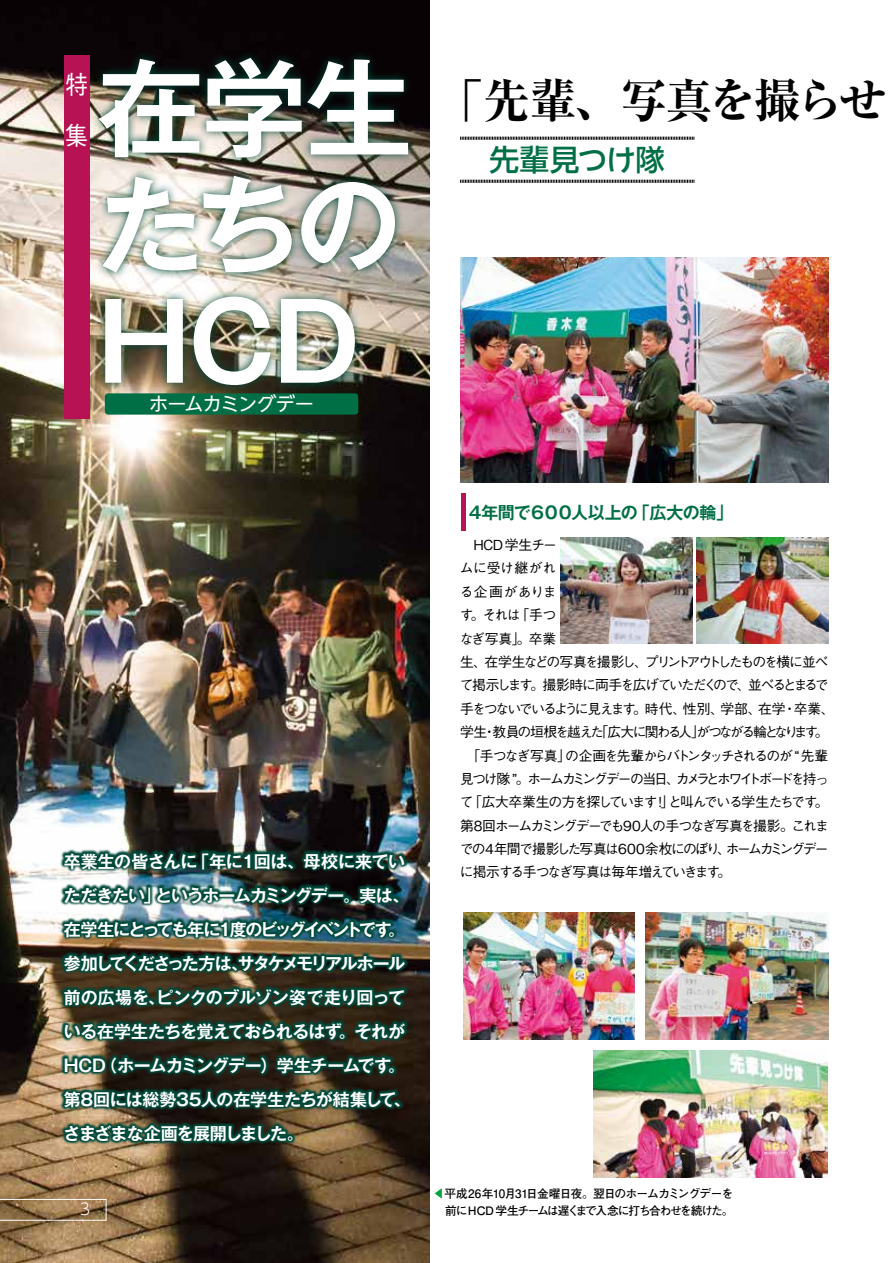
<style>
.page{position:relative;width:893px;height:1263px;background:#fff}
.page>*{position:absolute;margin:0;border:0;box-sizing:border-box;transform-origin:0 0}
.t1{font:700 106.35px/117px "Gothic MB101 Pro De";letter-spacing:-.025em;color:#fff;text-align:justify}
.t2{font:700 expanded 46.8px "Ryumin Pr 6 N";letter-spacing:-.06em;color:#000}
.t3{font:500 29.7px "UD Shin Go NT Pr 6 N";letter-spacing:-.025em;color:#006f46}
.t4{font:500 25.5px/51px "Gothic BBB Pr 6 N";color:#fff;scale:.9 1}
.t5{font:19.2px "UD Shin Go NT Pr 6 N";letter-spacing:-.04em;color:#fff}
.t6{font:700 16.95px/34px "Gothic MB101 Pro De";letter-spacing:-.05em;color:#fff}
.t7{font:700 16.95px "Gothic MB101 Pr 6 N De";letter-spacing:-.035em;color:#006f46}
.t8{font:300 15.9px "UD Shin Go NT Pr 6 N";color:#fff}
.t9{font:500 13.8px/23.4px "Gothic BBB Pr 6 N";letter-spacing:-.125em;color:#000}
.t10{font:700 11.7px "Futo Go B101 Pr 6 N";letter-spacing:-.06em;color:#000}
.t11{font:700 11.7px "Futo Go B101 Pr 6 N";letter-spacing:-.105em;color:#000}
.t12{font:700 11.7px "Futo Go B101 Pr 6 N";color:#00a53d}
</style>
<div class="page">
<img style="left:0;top:0;width:429px;height:1263px">
<div style="left:105px;top:393px;width:253px;height:22px;background:#006f46;border-radius:3px"></div>
<hr style="left:461px;top:493px;width:4px;height:37px;background:#b71253">
<img style="left:560px;top:538px;width:132px;height:106px">
<img style="left:696px;top:538px;width:132px;height:106px">
<div style="left:64px;top:55px;width:25px;height:364px;background:#b71253"></div>
<img style="left:460px;top:257px;width:368px;height:226px">
<img style="left:463px;top:912px;width:172px;height:128px">
<img style="left:645px;top:912px;width:183px;height:128px">
<img style="left:593px;top:1050px;width:234px;height:128px">
<img style="left:60px;top:849px;width:349px;height:296px">
<img style="left:91px;top:49px;width:326px;height:345px">
<svg style="left:460px;top:137px;width:235px;height:3px"></svg>
<svg style="left:460px;top:180px;width:235px;height:3px"></svg>
<svg style="left:0;top:1199px;width:106px;height:21px;background:#947752"></svg>
<h3 class="t4" style="left:65px;top:57px;width:26px">特集</h3>
<h1 class="t1" style="left:98px;top:37px;width:316px">在学生たちのHCD</h1>
<h3 class="t5" style="left:149px;top:388px;width:166px">ホームカミングデー</h3>
<h2 class="t2" style="left:437px;top:63px;width:451px">「先輩、写真を撮らせ</h2>
<h3 class="t3" style="left:490px;top:136px;width:177px">先輩見つけ隊</h3>
<p class="t6" style="left:64px;top:842px;width:349px">卒業生の皆さんに「年に１回は、母校に来ていただきたい」というホームカミングデー。実は、在学生にとっても年に１度のビッグイベントです。参加してくださった方は、サタケメモリアルホール前の広場を、ピンクのブルゾン姿で走り回っている在学生たちを覚えておられるはず。それが<br>HCD（ホームカミングデー）学生チームです。第8回には総勢35人の在学生たちが結集して、さまざまな企画を展開しました。</p>
<p class="t7" style="left:469px;top:498px;width:266px">4年間で６００人以上の「広大の輪」</p>
<p class="t9" style="left:460px;top:532px;width:376px">　HCD学生チー<br>ムに受け継がれ<br>る企画がありま<br>す。それは「手つ<br>なぎ写真」。卒業<br>生、在学生などの写真を撮影し、プリントアウトしたものを横に並べて掲示します。撮影時に両手を広げていただくので、並べるとまるで手をつないでいるように見えます。時代、性別、学部、在学・卒業、学生・教員の垣根を越えた「広大に関わる人」がつながる輪となります。　「手つなぎ写真」の企画を先輩からバトンタッチされるのが “ 先輩見つけ隊 ”。ホームカミングデーの当日、カメラとホワイトボードを持って「広大卒業生の方を探しています !」と叫んでいる学生たちです。第8回ホームカミングデーでも90人の手つなぎ写真を撮影。これまでの4年間で撮影した写真は600余枚にのぼり、ホームカミングデーに掲示する手つなぎ写真は毎年増えていきます。</p>
<p class="t12" style="left:445px;top:1203px;width:13px;rotate:-180deg">▶</p>
<p class="t10" style="left:444px;top:1184px;width:290px">平成26年10月31日金曜日夜。翌日のホームカミングデーを</p>
<p class="t8" style="left:80px;top:1196px;width:12px">3</p>
<p class="t11" style="left:445px;top:1201px;width:290px">前にHCD 学生チームは遅くまで入念に打ち合わせを続けた。</p>
</div>
